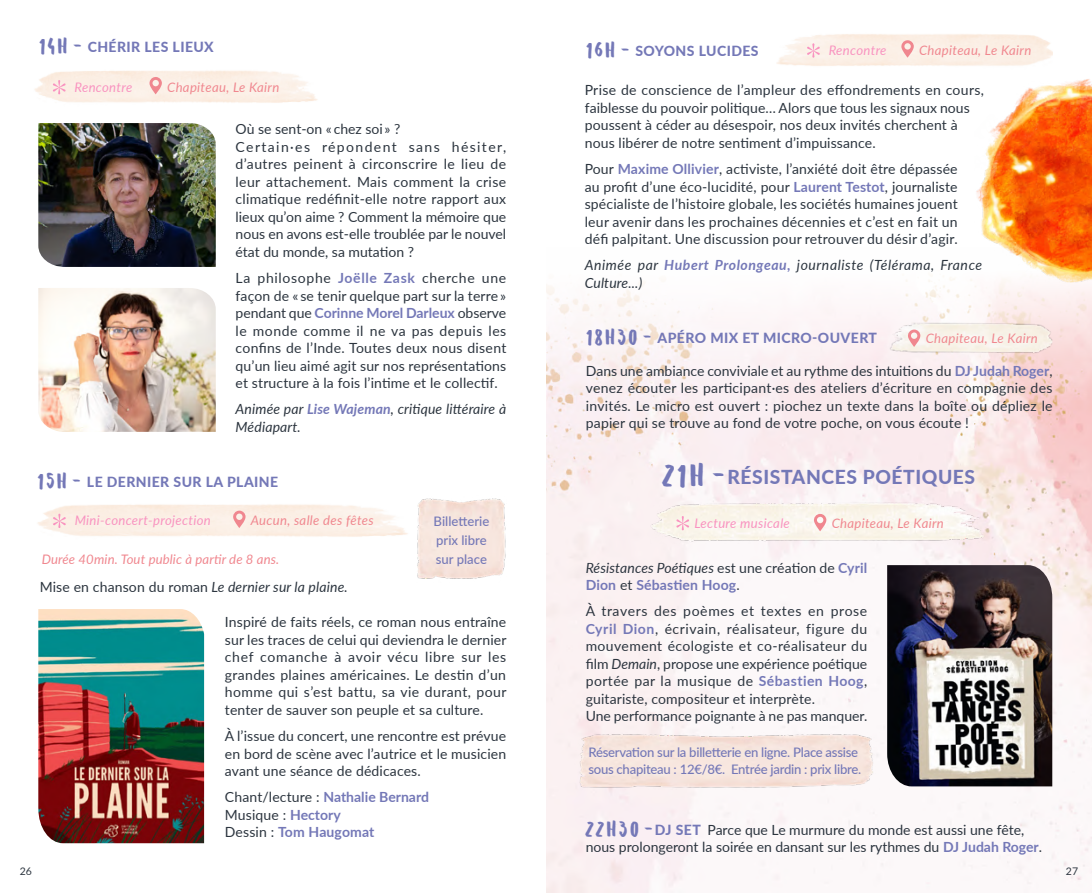
<style>
.page{position:relative;width:1092px;height:893px;background:#fff}
.page>*{position:absolute;margin:0;border:0;box-sizing:border-box;transform-origin:0 0}
.t1{font:800 19.25px "Lato";letter-spacing:.03em;color:#7478b7}
.t2{font:14px/17.5px "Lato";letter-spacing:.01em;color:#2c353f;text-align:justify}
.t3{font:700 14px/17.5px "Lato";color:#7478b7}
.t4{font:italic 14px/17.5px "Lato";letter-spacing:.01em;color:#2c353f}
.t5{font:800 14px "Lato";letter-spacing:.03em;color:#7478b7}
.t6{font:italic 14px/17.5px "Lato";letter-spacing:.04em;color:#2c353f}
.t7{font:italic 13.12px "Lato";letter-spacing:.025em;color:#f0878f}
.t8{font:500 13.12px/17.5px "Lato";letter-spacing:-.02em;color:#7478b7}
.t9{font:italic 13.12px "Lato";letter-spacing:.025em;color:#f993c0}
.t10{font:500 13.12px/19.2px "Lato";color:#7478b7}
.t11{font:10.5px "Lato";color:#2c353f}
.s1{font-family:"Hand Originals";font-weight:400;font-size:9.62px}
.s2{font-weight:700;color:#7478b7}
.s3{font-style:normal}
.s4{font-weight:400;color:#2c353f}
.s5{font-family:"Hand Originals";font-weight:400;font-size:14px}
.s6{font-weight:400;font-style:italic;color:#2c353f}
.s7{font-style:italic}
.s8{font-family:"Hand Originals";font-size:9.62px;color:#7478b7}
.s9{font-weight:800;color:#7478b7}
</style>
<div class="page">
<img style="left:546px;top:277px;width:545px;height:616px">
<svg style="left:806px;top:43px;width:13px;height:15px"></svg>
<svg style="left:900px;top:40px;width:13px;height:18px"></svg>
<svg style="left:53px;top:514px;width:13px;height:14px"></svg>
<svg style="left:232px;top:510px;width:14px;height:18px"></svg>
<img style="left:417px;top:498px;width:89px;height:81px">
<img style="left:38px;top:609px;width:166px;height:234px">
<svg style="left:53px;top:80px;width:13px;height:14px"></svg>
<svg style="left:148px;top:77px;width:14px;height:17px"></svg>
<img style="left:574px;top:732px;width:305px;height:57px">
<img style="left:650px;top:503px;width:337px;height:40px">
<svg style="left:676px;top:516px;width:13px;height:14px"></svg>
<svg style="left:812px;top:514px;width:14px;height:17px"></svg>
<img style="left:887px;top:565px;width:165px;height:221px">
<img style="left:887px;top:323px;width:165px;height:31px">
<svg style="left:906px;top:329px;width:14px;height:18px"></svg>
<img style="left:38px;top:123px;width:178px;height:144px">
<img style="left:38px;top:288px;width:178px;height:144px">
<img style="left:973px;top:79px;width:118px;height:204px">
<p class="t5" style="left:40px;top:37px;width:176px"><span class="s1">1 4 H -</span> CHÉRIR LES LIEUX</p>
<p class="t9" style="left:74px;top:78px;width:59px">Rencontre</p>
<p class="t7" style="left:167px;top:78px;width:114px">Chapiteau, Le Kairn</p>
<p class="t2" style="left:235px;top:120px;width:272px;text-align:left">Où se sent-on « chez soi » ?<br>Certain·es répondent sans hésiter, d’autres peinent à circonscrire le lieu de leur attachement. Mais comment la crise climatique redéfinit-elle notre rapport aux lieux qu’on aime ? Comment la mémoire que nous en avons est-elle troublée par le nouvel état du monde, sa mutation ?</p>
<p class="t2" style="left:235px;top:269px;width:272px">La philosophe <span class="s2">Joëlle Zask</span> cherche une façon de « se tenir quelque part sur la terre » pendant que <span class="s2">Corinne Morel Darleux</span> observe le monde comme il ne va pas depuis les confins de l’Inde. Toutes deux nous disent qu’un lieu aimé agit sur nos représentations et structure à la fois l’intime et le collectif.</p>
<p class="t4" style="left:235px;top:400px;width:272px">Animée par <span class="s2">Lise Wajeman</span>, critique littéraire à<br>Médiapart.</p>
<p class="t5" style="left:38px;top:472px;width:241px"><span class="s1">1 5 H -</span> LE DERNIER SUR LA PLAINE</p>
<p class="t9" style="left:75px;top:511px;width:138px">Mini-concert-projection</p>
<p class="t7" style="left:251px;top:511px;width:124px">Aucun, salle des fêtes</p>
<p class="t7" style="left:42px;top:550px;width:239px">Durée 40min. Tout public à partir de 8 ans.</p>
<p class="t10" style="left:433px;top:511px;width:57px">Billetterie prix libre sur place</p>
<p class="t4" style="left:40px;top:578px;width:309px"><span class="s3">Mise en chanson du roman</span> Le dernier sur la plaine.</p>
<p class="t2" style="left:225px;top:613px;width:283px">Inspiré de faits réels, ce roman nous entraîne sur les traces de celui qui deviendra le dernier chef comanche à avoir vécu libre sur les grandes plaines américaines. Le destin d’un homme qui s’est battu, sa vie durant, pour tenter de sauver son peuple et sa culture.</p>
<p class="t2" style="left:225px;top:727px;width:283px">À l’issue du concert, une rencontre est prévue en bord de scène avec l’autrice et le musicien avant une séance de dédicaces.</p>
<p class="t3" style="left:225px;top:788px;width:205px"><span class="s4">Chant/lecture :</span> Nathalie Bernard<br><span class="s4">Musique :</span> Hectory<br><span class="s4">Dessin :</span> Tom Haugomat</p>
<p class="t5" style="left:586px;top:41px;width:173px"><span class="s1">1 6 H -</span> SOYONS LUCIDES</p>
<p class="t9" style="left:828px;top:41px;width:59px">Rencontre</p>
<p class="t7" style="left:919px;top:41px;width:114px">Chapiteau, Le Kairn</p>
<p class="t2" style="left:584px;top:81px;width:400px;text-align:left">Prise de conscience de l’ampleur des effondrements en cours, faiblesse du pouvoir politique… Alors que tous les signaux nous poussent à céder au désespoir, nos deux invités cherchent à nous libérer de notre sentiment d’impuissance.</p>
<p class="t2" style="left:584px;top:160px;width:374px">Pour <span class="s2">Maxime Ollivier</span>, activiste, l’anxiété doit être dépassée au profit d’une éco-lucidité, pour <span class="s2">Laurent Testot</span>, journaliste spécialiste de l’histoire globale, les sociétés humaines jouent leur avenir dans les prochaines décennies et c’est en fait un défi palpitant. Une discussion pour retrouver du désir d’agir.</p>
<p class="t6" style="left:584px;top:256px;width:399px">Animée par <span class="s2">Hubert Prolongeau,</span> journaliste (Télérama, France<br>Culture...)</p>
<p class="t5" style="left:586px;top:328px;width:292px"><span class="s1">1 8 H 3 0 -</span> APÉRO MIX ET MICRO-OUVERT</p>
<p class="t7" style="left:925px;top:329px;width:114px">Chapiteau, Le Kairn</p>
<p class="t2" style="left:586px;top:361px;width:468px">Dans une ambiance conviviale et au rythme des intuitions du <span class="s2">DJ Judah Roger</span>, venez écouter les participant·es des ateliers d’écriture en compagnie des invités. Le micro est ouvert : piochez un texte dans la boîte ou dépliez le papier qui se trouve au fond de votre poche, on vous écoute !</p>
<h1 class="t1" style="left:662px;top:463px;width:314px"><span class="s5">2 1 H -</span> RÉSISTANCES POÉTIQUES</h1>
<p class="t9" style="left:694px;top:514px;width:97px">Lecture musicale</p>
<p class="t7" style="left:831px;top:514px;width:114px">Chapiteau, Le Kairn</p>
<p class="t3" style="left:585px;top:558px;width:283px"><span class="s6">Résistances Poétiques</span> <span class="s4">est une création de</span> Cyril<br>Dion <span class="s4">et</span> Sébastien Hoog<span class="s4">.</span></p>
<p class="t2" style="left:585px;top:602px;width:283px;text-align:left">À travers des poèmes et textes en prose <span class="s2">Cyril Dion</span>, écrivain, réalisateur, figure du mouvement écologiste et co-réalisateur du film <span class="s7">Demain</span>, propose une expérience poétique portée par la musique de <span class="s2">Sébastien Hoog</span>, guitariste, compositeur et interprète.<br>Une performance poignante à ne pas manquer.</p>
<p class="t8" style="left:588px;top:743px;width:274px">Réservation sur la billetterie en ligne. Place assise sous chapiteau : 12€/8€. Entrée jardin : prix libre.</p>
<p class="t2" style="left:585px;top:820px;width:458px"><span class="s8">2 2 H 3 0 -</span> <span class="s9">DJ SET</span> Parce que Le murmure du monde est aussi une fête, nous prolongeront la soirée en dansant sur les rythmes du <span class="s2">DJ Judah Roger</span>.</p>
<p class="t11" style="left:20px;top:864px;width:14px">26</p>
<p class="t11" style="left:1065px;top:864px;width:14px">27</p>
</div>
